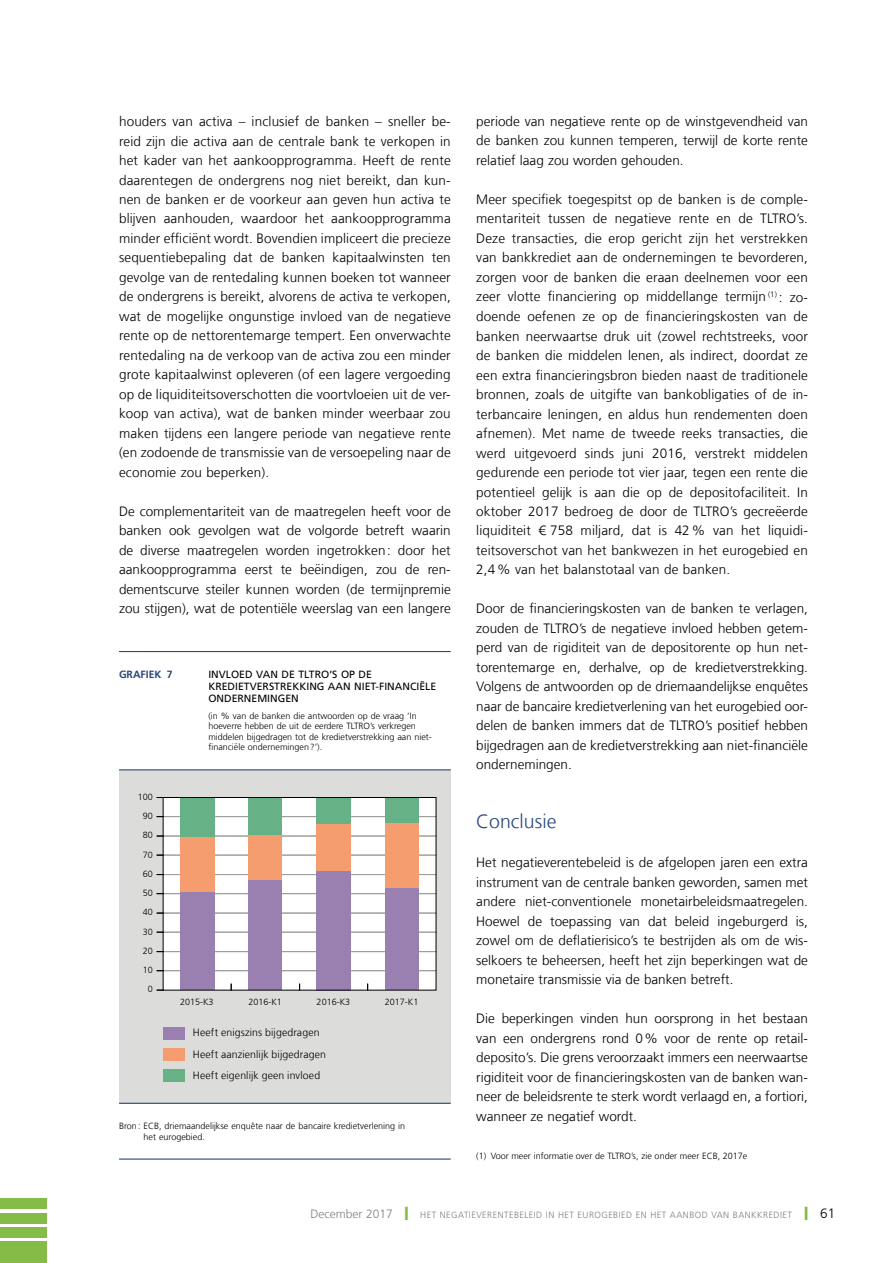
<style>
.page{position:relative;width:893px;height:1263px;background:#fff}
.page>*{position:absolute;margin:0;border:0;box-sizing:border-box;transform-origin:0 0}
.t1{font:300 19.5px "Frutiger LT Com";color:#29497c}
.t2{font:300 13.5px/19.5px "Frutiger LT Com";color:#000;text-align:justify}
.t3{font:300 12px "Frutiger LT Com";color:#81807a}
.t4{font:300 10.5px/21.6px "Frutiger LT Com";letter-spacing:.01em;color:#000}
.t5{font:10.5px/12px "Frutiger LT Com";color:#000}
.t6{font:700 10.5px "Frutiger LT Com";color:#29497c}
.t7{font:300 9px/10.5px "Frutiger LT Com";color:#000}
.t8{font:300 9px "Frutiger LT Com";letter-spacing:.05em;color:#81807a}
.s1{color:#85bc48}
.s2{font-size:9px}
.s3{font-size:13.5px;color:#000}
</style>
<div class="page">
<div style="left:0;top:1198px;width:47px;height:11px;background:#85bc48"></div>
<div style="left:0;top:1213px;width:47px;height:10px;background:#85bc48"></div>
<div style="left:0;top:1227px;width:47px;height:11px;background:#85bc48"></div>
<div style="left:0;top:1241px;width:47px;height:22px;background:#85bc48"></div>
<div style="left:119px;top:770px;width:332px;height:333px;background:#dcdcdb"></div>
<hr style="left:119px;top:651px;width:332px;height:1px;background:#29497c">
<hr style="left:119px;top:1158px;width:332px;height:2px;background:#29497c">
<hr style="left:119px;top:769px;width:332px;height:1px;background:#29497c">
<hr style="left:119px;top:1103px;width:332px;height:1px;background:#29497c">
<div style="left:163px;top:797px;width:273px;height:193px;background:#fff"></div>
<hr style="left:163px;top:816px;width:273px;height:1px;background:#9e9e9b">
<hr style="left:163px;top:836px;width:273px;height:1px;background:#9e9e9b">
<hr style="left:163px;top:855px;width:273px;height:1px;background:#9e9e9b">
<hr style="left:163px;top:874px;width:273px;height:1px;background:#9e9e9b">
<hr style="left:163px;top:893px;width:273px;height:1px;background:#9e9e9b">
<hr style="left:163px;top:913px;width:273px;height:1px;background:#9e9e9b">
<hr style="left:163px;top:932px;width:273px;height:1px;background:#9e9e9b">
<hr style="left:163px;top:951px;width:273px;height:1px;background:#9e9e9b">
<hr style="left:163px;top:970px;width:273px;height:1px;background:#9e9e9b">
<div style="left:180px;top:892px;width:34px;height:98px;background:#9a80b1"></div>
<div style="left:180px;top:837px;width:34px;height:55px;background:#f59d6e"></div>
<div style="left:180px;top:797px;width:34px;height:40px;background:#66b186"></div>
<div style="left:248px;top:879px;width:34px;height:111px;background:#9a80b1"></div>
<div style="left:248px;top:835px;width:34px;height:44px;background:#f59d6e"></div>
<div style="left:248px;top:797px;width:34px;height:38px;background:#66b186"></div>
<div style="left:316px;top:871px;width:35px;height:119px;background:#9a80b1"></div>
<div style="left:316px;top:824px;width:35px;height:47px;background:#f59d6e"></div>
<div style="left:316px;top:797px;width:35px;height:27px;background:#66b186"></div>
<div style="left:385px;top:887px;width:34px;height:103px;background:#9a80b1"></div>
<div style="left:385px;top:823px;width:34px;height:64px;background:#f59d6e"></div>
<div style="left:385px;top:797px;width:34px;height:26px;background:#66b186"></div>
<div style="left:163px;top:1027px;width:22px;height:13px;background:#9a80b1"></div>
<div style="left:163px;top:1048px;width:22px;height:13px;background:#f59d6e"></div>
<div style="left:163px;top:1069px;width:22px;height:13px;background:#66b186"></div>
<div style="left:163px;top:797px;width:273px;height:193px;border:1px solid #000"></div>
<p class="t2" style="left:119px;top:111px;width:333px">houders van activa – inclusief de banken – sneller be&shy;reid zijn die activa aan de centrale bank te verkopen in het kader van het aankoopprogramma. Heeft de rente daarentegen de ondergrens nog niet bereikt, dan kun&shy;nen de banken er de voorkeur aan geven hun activa te blijven aanhouden, waardoor het aankoopprogramma minder efficiënt wordt. Bovendien impliceert die precieze sequentiebepaling dat de banken kapitaalwinsten ten gevolge van de rentedaling kunnen boeken tot wanneer de ondergrens is bereikt, alvorens de activa te verkopen, wat de mogelijke ongunstige invloed van de negatieve rente op de nettorentemarge tempert. Een onverwachte rentedaling na de verkoop van de activa zou een minder grote kapitaalwinst opleveren (of een lagere vergoeding op de liquiditeitsoverschotten die voortvloeien uit de ver&shy;koop van activa), wat de banken minder weerbaar zou maken tijdens een langere periode van negatieve rente (en zodoende de transmissie van de versoepeling naar de economie zou beperken).</p>
<p class="t2" style="left:119px;top:501px;width:333px">De complementariteit van de maatregelen heeft voor de banken ook gevolgen wat de volgorde betreft waarin de diverse maatregelen worden ingetrokken: door het aankoopprogramma eerst te beëindigen, zou de ren&shy;dementscurve steiler kunnen worden (de termijnpremie zou stijgen), wat de potentiële weerslag van een langere</p>
<p class="t6" style="left:119px;top:668px;width:55px">GRAFIEK 7</p>
<p class="t5" style="left:208px;top:669px;width:229px">INVLOED VAN DE TLTRO’S OP DE<br>KREDIETVERSTREKKING AAN NIET-FINANCIËLE<br>ONDERNEMINGEN</p>
<p class="t7" style="left:208px;top:710px;width:224px">(in % van de banken die antwoorden op de vraag ‘In hoeverre hebben de uit de eerdere TLTRO’s verkregen middelen bijgedragen tot de kredietverstrekking aan niet&shy;financiële ondernemingen?’).</p>
<p class="t7" style="left:138px;top:791px;width:17px">100</p>
<p class="t7" style="left:143px;top:810px;width:12px">90</p>
<p class="t7" style="left:143px;top:830px;width:12px">80</p>
<p class="t7" style="left:143px;top:849px;width:12px">70</p>
<p class="t7" style="left:143px;top:868px;width:12px">60</p>
<p class="t7" style="left:143px;top:888px;width:12px">50</p>
<p class="t7" style="left:143px;top:907px;width:12px">40</p>
<p class="t7" style="left:143px;top:926px;width:12px">30</p>
<p class="t7" style="left:143px;top:945px;width:12px">20</p>
<p class="t7" style="left:143px;top:965px;width:12px">10</p>
<p class="t7" style="left:148px;top:984px;width:7px">0</p>
<p class="t7" style="left:180px;top:997px;width:35px">2015‑K3</p>
<p class="t7" style="left:248px;top:997px;width:35px">2016‑K1</p>
<p class="t7" style="left:317px;top:997px;width:35px">2016‑K3</p>
<p class="t7" style="left:385px;top:997px;width:35px">2017‑K1</p>
<p class="t4" style="left:193px;top:1021px;width:135px">Heeft enigszins bijgedragen<br>Heeft aanzienlijk bijgedragen<br>Heeft eigenlijk geen invloed</p>
<p class="t7" style="left:144px;top:1120px;width:263px;text-indent:-24px">Bron: EC B, driemaandelijkse enquête naar de bancaire kredietverlening in het eurogebied.</p>
<p class="t2" style="left:476px;top:111px;width:333px">periode van negatieve rente op de winstgevendheid van de banken zou kunnen temperen, terwijl de korte rente relatief laag zou worden gehouden.</p>
<p class="t2" style="left:476px;top:189px;width:333px">Meer specifiek toegespitst op de banken is de comple&shy;mentariteit tussen de negatieve rente en de TLTRO’s.<br>Deze transacties, die erop gericht zijn het verstrekken van bankkrediet aan de ondernemingen te bevorderen, zorgen voor de banken die eraan deelnemen voor een zeer vlotte financiering op middellange termijn <sup>(1)</sup> : zo&shy;doende oefenen ze op de financieringskosten van de banken neerwaartse druk uit (zowel rechtstreeks, voor de banken die middelen lenen, als indirect, doordat ze een extra financieringsbron bieden naast de traditionele bronnen, zoals de uitgifte van bankobligaties of de in&shy;terbancaire leningen, en aldus hun rendementen doen afnemen). Met name de tweede reeks transacties, die werd uitgevoerd sinds juni 2016, verstrekt middelen gedurende een periode tot vier jaar, tegen een rente die potentieel gelijk is aan die op de depositofaciliteit. In oktober 2017 bedroeg de door de TLTRO ’s gecreëerde liquiditeit € 758 miljard, dat is 42% van het liquidi&shy;teitsoverschot van het bankwezen in het eurogebied en 2,4% van het balanstotaal van de banken.</p>
<p class="t2" style="left:476px;top:599px;width:333px">Door de financieringskosten van de banken te verlagen, zouden de TLTRO’s de negatieve invloed hebben getem&shy;perd van de rigiditeit van de depositorente op hun net&shy;torentemarge en, derhalve, op de kredietverstrekking.<br>Volgens de antwoorden op de driemaandelijkse enquêtes naar de bancaire kredietverlening van het eurogebied oor&shy;delen de banken immers dat de TLTRO’s positief hebben bijgedragen aan de kredietverstrekking aan niet-financiële ondernemingen.</p>
<h1 class="t1" style="left:476px;top:809px;width:82px">Conclusie</h1>
<p class="t2" style="left:476px;top:852px;width:333px">Het negatieverentebeleid is de afgelopen jaren een extra instrument van de centrale banken geworden, samen met andere niet-conventionele monetairbeleidsmaatregelen.<br>Hoewel de toepassing van dat beleid ingeburgerd is, zowel om de deflatierisico’s te bestrijden als om de wis&shy;selkoers te beheersen, heeft het zijn beperkingen wat de monetaire transmissie via de banken betreft.</p>
<p class="t2" style="left:476px;top:1008px;width:333px">Die beperkingen vinden hun oorsprong in het bestaan van een ondergrens rond 0% voor de rente op retail&shy;deposito’s. Die grens veroorzaakt immers een neerwaartse rigiditeit voor de financieringskosten van de banken wan&shy;neer de beleidsrente te sterk wordt verlaagd en, a fortiori, wanneer ze negatief wordt.</p>
<p class="t7" style="left:476px;top:1151px;width:273px">(1) Voor meer informatie over de TLTRO’s, zie onder meer EC B, 2017e</p>
<p class="t3" style="left:310px;top:1206px;width:116px">December 2017 <span class="s1">❙</span> <span class="s2">Het</span></p>
<p class="t8" style="left:440px;top:1209px;width:71px">negatieverentebe</p>
<p class="t8" style="left:524px;top:1209px;width:312px">leid in het eurogebied en het aanbod van bankkrediet <span class="s1">❙</span> <span class="s3">61</span></p>
</div>
